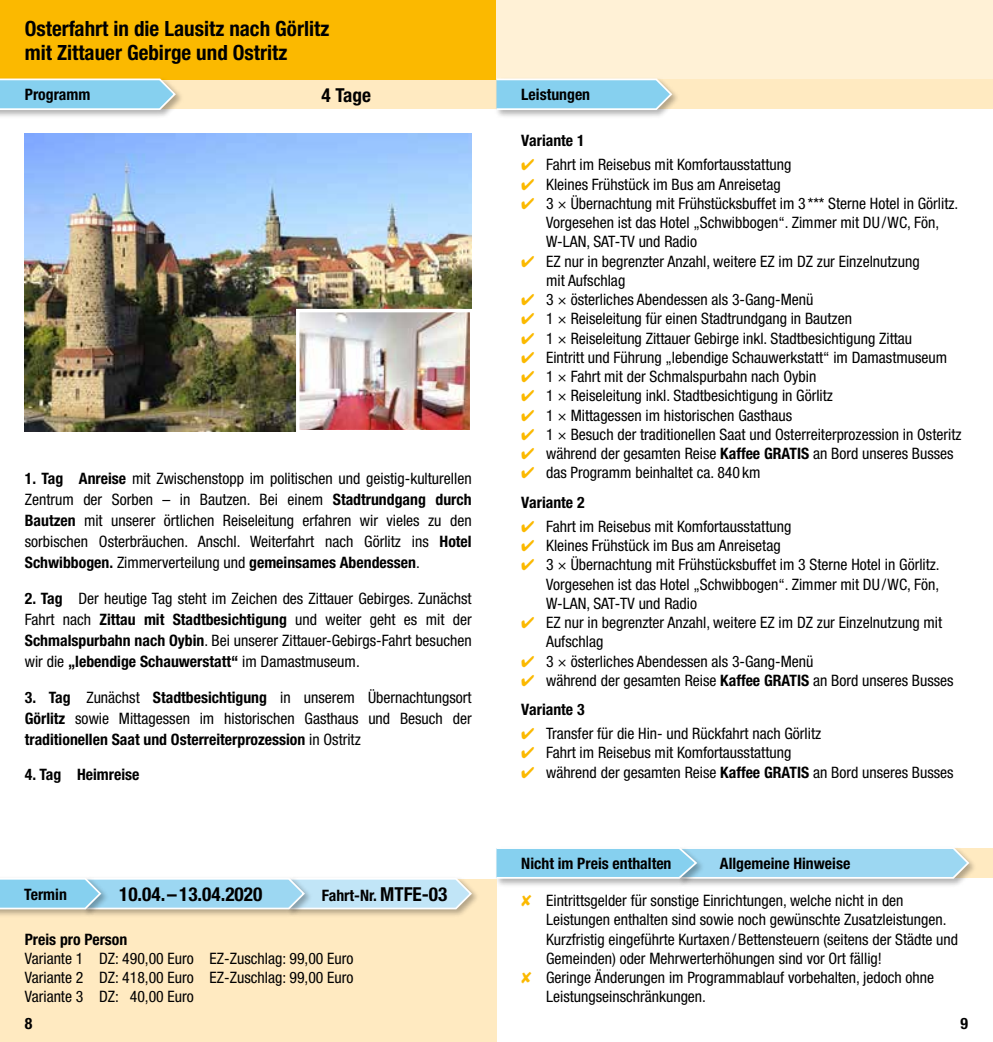
<style>
.page{position:relative;width:993px;height:1042px;background:#fff}
.page>*{position:absolute;margin:0;border:0;box-sizing:border-box;transform-origin:0 0}
.t1{font:700 condensed 21px/24.5px "Helvetica Neue";color:#000}
.t2{font:700 condensed 19.25px "Helvetica Neue";color:#000}
.t3{font:condensed 15.75px/21px "Helvetica Neue";color:#000;text-align:justify}
.t4{font:700 condensed 15.75px "Helvetica Neue";color:#000}
.s1{font-weight:700}
.s2{font-size:19.25px}
.s3{color:#fbb900}
</style>
<div class="page">
<div style="left:0;top:79px;width:496px;height:30px;background:#ffeac1"></div>
<div style="left:0;top:0;width:496px;height:79px;background:#fbb900"></div>
<div style="left:0;top:77px;width:184px;height:42px;background:#000;opacity:.3"></div>
<svg style="left:0;top:78px;width:177px;height:33px;background:#9ad3e7"></svg>
<div style="left:0;top:890px;width:496px;height:152px;background:#ffeac1"></div>
<div style="left:521px;top:848px;width:471px;height:30px;background:#ffeac1"></div>
<div style="left:677px;top:845px;width:300px;height:42px;background:#000;opacity:.3"></div>
<div style="left:494px;top:845px;width:211px;height:42px;background:#000;opacity:.3"></div>
<svg style="left:494px;top:846px;width:476px;height:33px;background:#a4d9f0"></svg>
<div style="left:496px;top:0;width:496px;height:97px;background:#fff1d6"></div>
<div style="left:496px;top:79px;width:496px;height:30px;background:#ffeac1"></div>
<div style="left:494px;top:77px;width:186px;height:42px;background:#000;opacity:.3"></div>
<svg style="left:494px;top:78px;width:179px;height:33px;background:#9cd5eb"></svg>
<div style="left:0;top:879px;width:496px;height:29px;background:#ffeac1"></div>
<div style="left:286px;top:876px;width:194px;height:42px;background:#000;opacity:.3"></div>
<div style="left:82px;top:876px;width:231px;height:42px;background:#000;opacity:.3"></div>
<div style="left:0;top:876px;width:109px;height:42px;background:#000;opacity:.3"></div>
<svg style="left:0;top:877px;width:473px;height:33px;background:#b2ddf0"></svg>
<img style="left:25px;top:134px;width:446px;height:298px">
<img style="left:300px;top:313px;width:169px;height:116px">
<div style="left:296px;top:309px;width:177px;height:124px;border:3px solid #fff"></div>
<h1 class="t1" style="left:25px;top:16px;width:306px">Osterfahrt in die Lausitz nach Görlitz mit Zittauer Gebirge und Ostritz</h1>
<p class="t4" style="left:25px;top:85px;width:67px">Programm</p>
<p class="t2" style="left:321px;top:83px;width:51px">4 Tage</p>
<p class="t3" style="left:25px;top:468px;width:448px"><span class="s1">1. Tag Anreise</span> mit Zwischenstopp im politischen und geistig-kulturellen Zentrum der Sorben – in Bautzen. Bei einem <span class="s1">Stadtrundgang durch Bautzen</span> mit unserer örtlichen Reiseleitung erfahren wir vieles zu den sorbischen Osterbräuchen. Anschl. Weiterfahrt nach Görlitz ins <span class="s1">Hotel Schwibbogen.</span> Zimmerverteilung und <span class="s1">gemeinsames Abendessen</span>.</p>
<p class="t3" style="left:25px;top:587px;width:448px"><span class="s1">2. Tag</span> Der heutige Tag steht im Zeichen des Zittauer Gebirges. Zunächst Fahrt nach <span class="s1">Zittau mit Stadtbesichtigung</span> und weiter geht es mit der <span class="s1">Schmalspurbahn nach Oybin</span>. Bei unserer Zittauer-Gebirgs-Fahrt besuchen wir die <span class="s1">„lebendige Schauwerstatt“</span> im Damastmuseum.</p>
<p class="t3" style="left:25px;top:686px;width:448px"><span class="s1">3. Tag</span> Zunächst <span class="s1">Stadtbesichtigung</span> in unserem Übernachtungsort <span class="s1">Görlitz</span> sowie Mittagessen im historischen Gasthaus und Besuch der <span class="s1">traditionellen Saat und Osterreiterprozession</span> in Ostritz</p>
<p class="t4" style="left:25px;top:765px;width:116px">4. Tag Heimreise</p>
<p class="t4" style="left:24px;top:884px;width:44px">Termin</p>
<p class="t2" style="left:119px;top:882px;width:145px">10.04.–13.04.2020</p>
<p class="t4" style="left:322px;top:886px;width:127px">Fahrt-Nr. <span class="s2">MTFE-03</span></p>
<p class="t4" style="left:25px;top:929px;width:104px">Preis pro Person</p>
<p class="t3" style="left:25px;top:948px;width:330px;line-height:19.2px">Variante 1 DZ: 490,00 Euro EZ-Zuschlag: 99,00 Euro Variante 2 DZ: 418,00 Euro EZ-Zuschlag: 99,00 Euro Variante 3 DZ: 40,00 Euro</p>
<p class="t4" style="left:25px;top:1014px;width:9px">8</p>
<p class="t4" style="left:521px;top:85px;width:70px">Leistungen</p>
<p class="t4" style="left:521px;top:131px;width:65px">Variante 1</p>
<p class="t3" style="left:521px;top:154px;width:271px"><span class="s3">✔</span> Fahrt im Reisebus mit Komfortausstattung</p>
<p class="t3" style="left:521px;top:173px;width:261px"><span class="s3">✔</span> Kleines Frühstück im Bus am Anreisetag</p>
<p class="t3" style="left:546px;top:194px;width:413px;line-height:19.2px;text-align:left;text-indent:-25px"><span class="s3">✔</span> 3 × Übernachtung mit Frühstücksbuffet im 3 *** Sterne Hotel in Görlitz.<br>Vorgesehen ist das Hotel „Schwibbogen“. Zimmer mit DU/WC, Fön,<br>W-LAN, SAT-TV und Radio</p>
<p class="t3" style="left:546px;top:251px;width:375px;line-height:19.2px;text-indent:-25px"><span class="s3">✔</span> EZ nur in begrenzter Anzahl, weitere EZ im DZ zur Einzelnutzung mit Aufschlag</p>
<p class="t3" style="left:521px;top:289px;width:293px"><span class="s3">✔</span> 3 × österliches Abendessen als 3-Gang-Menü</p>
<p class="t3" style="left:521px;top:308px;width:332px"><span class="s3">✔</span> 1 × Reiseleitung für einen Stadtrundgang in Bautzen</p>
<p class="t3" style="left:521px;top:327px;width:392px"><span class="s3">✔</span> 1 × Reiseleitung Zittauer Gebirge inkl. Stadtbesichtigung Zittau</p>
<p class="t3" style="left:521px;top:347px;width:427px"><span class="s3">✔</span> Eintritt und Führung „lebendige Schauwerkstatt“ im Damastmuseum</p>
<p class="t3" style="left:521px;top:366px;width:296px"><span class="s3">✔</span> 1 × Fahrt mit der Schmalspurbahn nach Oybin</p>
<p class="t3" style="left:521px;top:385px;width:313px"><span class="s3">✔</span> 1 × Reiseleitung inkl. Stadtbesichtigung in Görlitz</p>
<p class="t3" style="left:521px;top:404px;width:272px"><span class="s3">✔</span> 1 × Mittagessen im historischen Gasthaus</p>
<p class="t3" style="left:521px;top:424px;width:441px"><span class="s3">✔</span> 1 × Besuch der traditionellen Saat und Osterreiterprozession in Osteritz</p>
<p class="t3" style="left:521px;top:443px;width:434px"><span class="s3">✔</span> während der gesamten Reise <span class="s1">Kaffee GRATIS</span> an Bord unseres Busses</p>
<p class="t3" style="left:521px;top:458px;width:240px;line-height:29.2px"><span class="s3">✔</span> das Programm beinhaltet ca. 840 km<br><span class="s1">Variante 2</span></p>
<p class="t3" style="left:521px;top:516px;width:271px"><span class="s3">✔</span> Fahrt im Reisebus mit Komfortausstattung</p>
<p class="t3" style="left:521px;top:535px;width:261px"><span class="s3">✔</span> Kleines Frühstück im Bus am Anreisetag</p>
<p class="t3" style="left:546px;top:555px;width:395px;line-height:19.2px;text-indent:-25px"><span class="s3">✔</span> 3 × Übernachtung mit Frühstücksbuffet im 3 Sterne Hotel in Görlitz.<br>Vorgesehen ist das Hotel „Schwibbogen“. Zimmer mit DU/WC, Fön, W-LAN, SAT-TV und Radio</p>
<p class="t3" style="left:546px;top:613px;width:397px;line-height:19.2px;text-indent:-25px"><span class="s3">✔</span> EZ nur in begrenzter Anzahl, weitere EZ im DZ zur Einzelnutzung mit<br>Aufschlag</p>
<p class="t3" style="left:521px;top:650px;width:293px"><span class="s3">✔</span> 3 × österliches Abendessen als 3-Gang-Menü</p>
<p class="t3" style="left:521px;top:665px;width:434px;line-height:29.2px"><span class="s3">✔</span> während der gesamten Reise <span class="s1">Kaffee GRATIS</span> an Bord unseres Busses<br><span class="s1">Variante 3</span></p>
<p class="t3" style="left:521px;top:723px;width:301px"><span class="s3">✔</span> Transfer für die Hin- und Rückfahrt nach Görlitz</p>
<p class="t3" style="left:521px;top:742px;width:271px"><span class="s3">✔</span> Fahrt im Reisebus mit Komfortausstattung</p>
<p class="t3" style="left:521px;top:761px;width:434px"><span class="s3">✔</span> während der gesamten Reise <span class="s1">Kaffee GRATIS</span> an Bord unseres Busses</p>
<p class="t4" style="left:521px;top:854px;width:152px">Nicht im Preis enthalten</p>
<p class="t4" style="left:719px;top:854px;width:132px">Allgemeine Hinweise</p>
<p class="t3" style="left:521px;top:890px;width:383px"><span class="s3">✘</span> Eintrittsgelder für sonstige Einrichtungen, welche nicht in den</p>
<p class="t3" style="left:546px;top:909px;width:401px">Leistungen enthalten sind sowie noch gewünschte Zusatzleistungen.</p>
<p class="t3" style="left:546px;top:928px;width:413px">Kurzfristig eingeführte Kurtaxen /Bettensteuern (seitens der Städte und</p>
<p class="t3" style="left:546px;top:947px;width:337px">Gemeinden) oder Mehrwerterhöhungen sind vor Ort fällig!</p>
<p class="t3" style="left:521px;top:967px;width:414px"><span class="s3">✘</span> Geringe Änderungen im Programmablauf vorbehalten, jedoch ohne</p>
<p class="t3" style="left:546px;top:986px;width:161px">Leistungseinschränkungen.</p>
<p class="t4" style="left:960px;top:1014px;width:9px">9</p>
</div>
